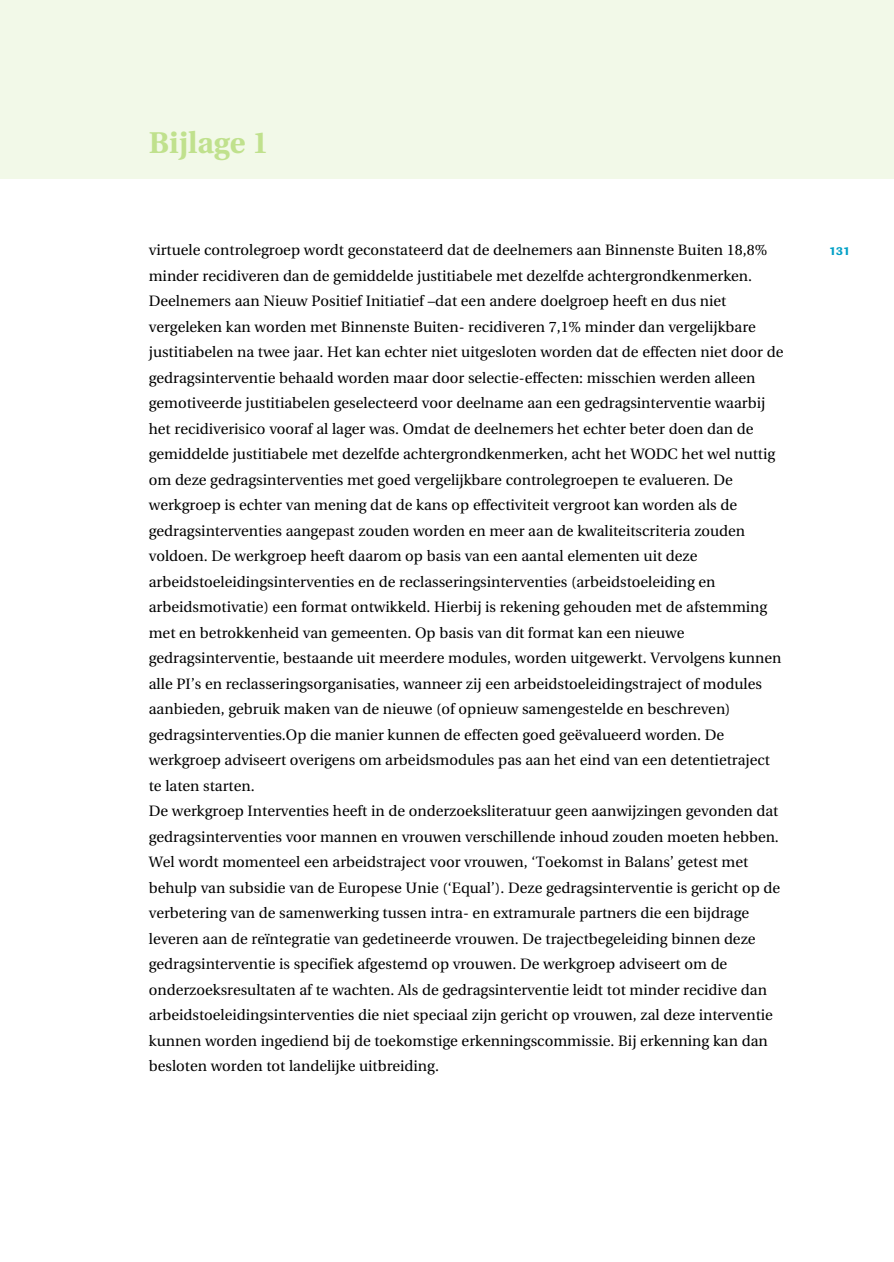
<style>
.page{position:relative;width:894px;height:1262px;background:#fff}
.page>*{position:absolute;margin:0;border:0;box-sizing:border-box;transform-origin:0 0}
.t1{font:700 30px "Utopia";color:#c0e18d}
.t2{font:15px/25.5px "Utopia";color:#000}
.t3{font:500 12px "Imago";color:#02a0c6}
</style>
<div class="page">
<div style="left:0;top:0;width:894px;height:179px;background:#f2f9e8"></div>
<h1 class="t1" style="left:149px;top:131px;width:122px">Bijlage 1</h1>
<p class="t2" style="left:149px;top:238px;width:636px">virtuele controlegroep wordt geconstateerd dat de deelnemers aan Binnenste Buiten 18,8% minder recidiveren dan de gemiddelde justitiabele met dezelfde achtergrondkenmerken.<br>Deelnemers aan Nieuw Positief Initiatief –dat een andere doelgroep heeft en dus niet vergeleken kan worden met Binnenste Buiten- recidiveren 7,1% minder dan vergelijkbare justitiabelen na twee jaar. Het kan echter niet uitgesloten worden dat de effecten niet door de gedragsinterventie behaald worden maar door selectie-effecten: misschien werden alleen gemotiveerde justitiabelen geselecteerd voor deelname aan een gedragsinterventie waarbij het recidiverisico vooraf al lager was. Omdat de deelnemers het echter beter doen dan de gemiddelde justitiabele met dezelfde achtergrondkenmerken, acht het WODC het wel nuttig om deze gedragsinterventies met goed vergelijkbare controlegroepen te evalueren. De werkgroep is echter van mening dat de kans op effectiviteit vergroot kan worden als de gedragsinterventies aangepast zouden worden en meer aan de kwaliteitscriteria zouden voldoen. De werkgroep heeft daarom op basis van een aantal elementen uit deze arbeidstoeleidingsinterventies en de reclasseringsinterventies (arbeidstoeleiding en arbeidsmotivatie) een format ontwikkeld. Hierbij is rekening gehouden met de afstemming met en betrokkenheid van gemeenten. Op basis van dit format kan een nieuwe gedragsinterventie, bestaande uit meerdere modules, worden uitgewerkt. Vervolgens kunnen alle PI’s en reclasseringsorganisaties, wanneer zij een arbeidstoeleidingstraject of modules aanbieden, gebruik maken van de nieuwe (of opnieuw samengestelde en beschreven) gedragsinterventies.Op die manier kunnen de effecten goed geëvalueerd worden. De werkgroep adviseert overigens om arbeidsmodules pas aan het eind van een detentietraject te laten starten.<br>De werkgroep Interventies heeft in de onderzoeksliteratuur geen aanwijzingen gevonden dat gedragsinterventies voor mannen en vrouwen verschillende inhoud zouden moeten hebben.<br>Wel wordt momenteel een arbeidstraject voor vrouwen, ‘Toekomst in Balans’ getest met behulp van subsidie van de Europese Unie (‘Equal’). Deze gedragsinterventie is gericht op de verbetering van de samenwerking tussen intra- en extramurale partners die een bijdrage leveren aan de reïntegratie van gedetineerde vrouwen. De trajectbegeleiding binnen deze gedragsinterventie is specifiek afgestemd op vrouwen. De werkgroep adviseert om de onderzoeksresultaten af te wachten. Als de gedragsinterventie leidt tot minder recidive dan arbeidstoeleidingsinterventies die niet speciaal zijn gericht op vrouwen, zal deze interventie kunnen worden ingediend bij de toekomstige erkenningscommissie. Bij erkenning kan dan besloten worden tot landelijke uitbreiding.</p>
<p class="t3" style="left:829px;top:247px;width:22px">131</p>
</div>
